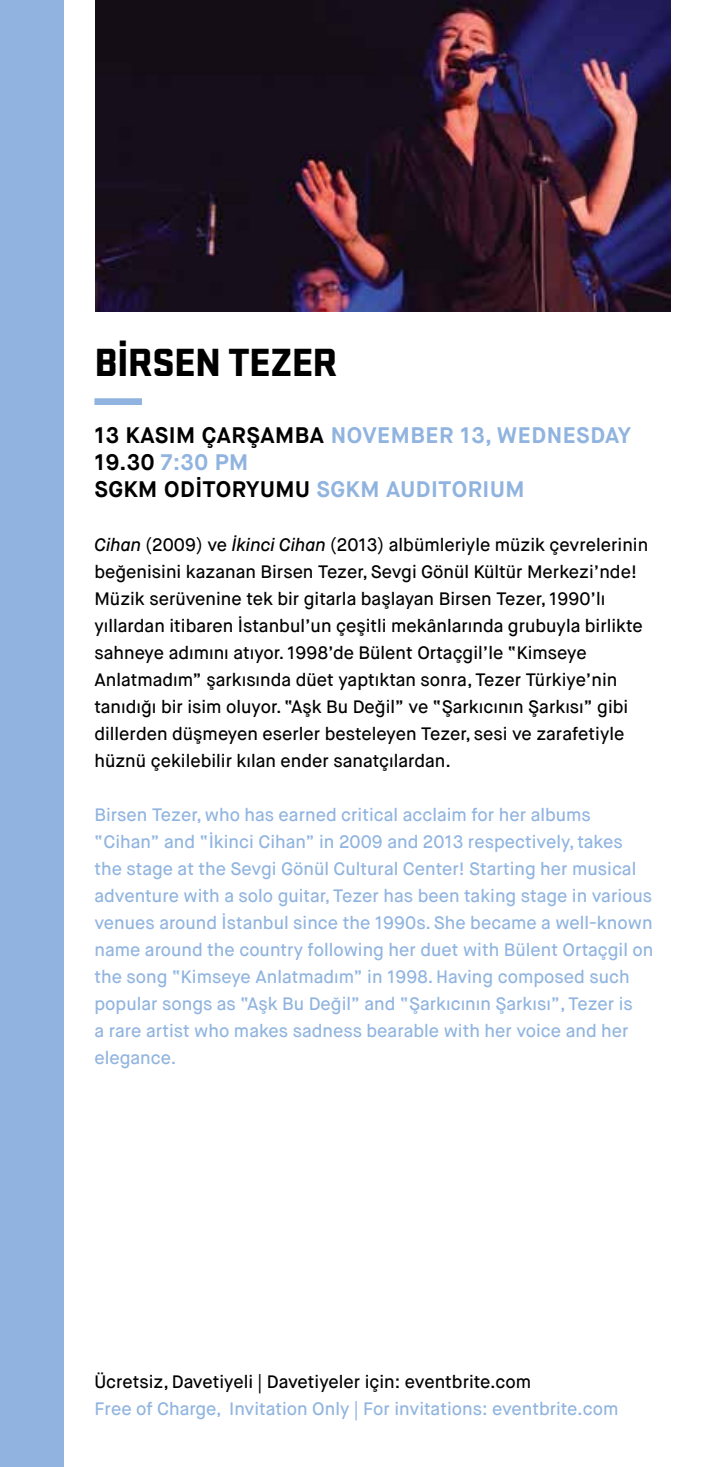
<style>
.page{position:relative;width:702px;height:1467px;background:#fff}
.page>*{position:absolute;margin:0;border:0;box-sizing:border-box;transform-origin:0 0}
.t1{font:900 40.5px "Stratum No 1";letter-spacing:-.02em;color:#000}
.t2{font:700 22.5px/27px "Maison Neue";letter-spacing:.025em;color:#90b4df}
.t3{font:500 18px/27px "Maison Neue";color:#90b4df}
.t4{font:500 18px/27px "Maison Neue";color:#000}
.s1{color:#000}
.s2{font-style:italic}
</style>
<div class="page">
<img style="left:96px;top:0;width:574px;height:312px">
<div style="left:0;top:0;width:64px;height:1467px;background:#90b4df"></div>
<div style="left:94px;top:398px;width:48px;height:7px;background:#90b4df"></div>
<h1 class="t1" style="left:94px;top:348px;width:245px">BİRSEN TEZER</h1>
<p class="t2" style="left:94px;top:423px;width:538px"><span class="s1">13 KASIM ÇARŞAMBA</span> NOVEMBER 13, WEDNESDAY<br><span class="s1">19.30</span> 7:30 PM<br><span class="s1">SGKM ODİTORYUMU</span> SGKM AUDITORIUM</p>
<p class="t4" style="left:94px;top:532px;width:555px"><span class="s2">Cihan</span> (2009) ve <span class="s2">İkinci Cihan</span> (2013) albümleriyle müzik çevrelerinin beğenisini kazanan Birsen Tezer, Sevgi Gönül Kültür Merkezi’nde!<br>Müzik serüvenine tek bir gitarla başlayan Birsen Tezer, 1990’lı yıllardan itibaren İstanbul’un çeşitli mekânlarında grubuyla birlikte sahneye adımını atıyor. 1998’de Bülent Ortaçgil’le “Kimseye Anlatmadım” şarkısında düet yaptıktan sonra, Tezer Türkiye’nin tanıdığı bir isim oluyor. “Aşk Bu Değil” ve “Şarkıcının Şarkısı” gibi dillerden düşmeyen eserler besteleyen Tezer, sesi ve zarafetiyle hüznü çekilebilir kılan ender sanatçılardan.</p>
<p class="t3" style="left:94px;top:802px;width:560px">Birsen Tezer, who has earned critical acclaim for her albums “Cihan” and “İkinci Cihan” in 2009 and 2013 respectively, takes the stage at the Sevgi Gönül Cultural Center! Starting her musical adventure with a solo guitar, Tezer has been taking stage in various venues around İstanbul since the 1990s. She became a well-known name around the country following her duet with Bülent Ortaçgil on the song “Kimseye Anlatmadım” in 1998. Having composed such popular songs as “Aşk Bu Değil” and “Şarkıcının Şarkısı”, Tezer is<br>a rare artist who makes sadness bearable with her voice and her elegance.</p>
<p class="t4" style="left:94px;top:1369px;width:438px">Ücretsiz, Davetiyeli | Davetiyeler için: eventbrite.com</p>
<p class="t3" style="left:94px;top:1396px;width:525px">Free of Charge, Invitation Only | For invitations: eventbrite.com</p>
</div>
